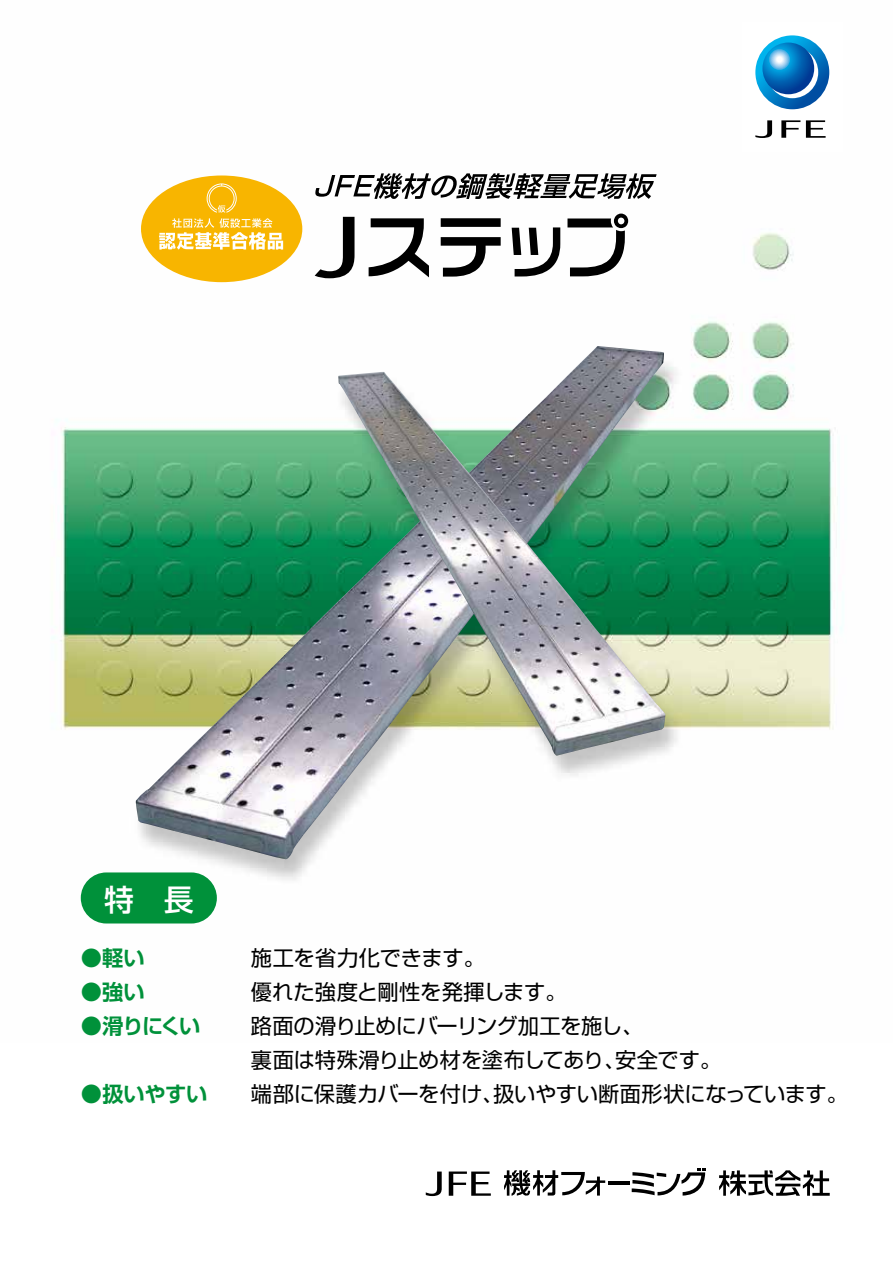
<style>
.page{position:relative;width:893px;height:1263px;background:#fff}
.page>*{position:absolute;margin:0;border:0;box-sizing:border-box;transform-origin:0 0}
.t1{font:500 29.7px "Shin Go Pr 6";color:#fff}
.t2{font:21.3px/34px "Shin Go Pr 6";letter-spacing:-.01em;color:#000}
.t3{font:21.3px "Shin Go Pr 6";letter-spacing:-.03em;color:#000}
.t4{font:700 21.3px "Shin Go Pr 6 De";letter-spacing:-.02em;color:#00913a}
</style>
<div class="page">
<img style="left:52px;top:196px;width:790px;height:728px">
<img style="left:136px;top:346px;width:528px;height:513px">
<img style="left:338px;top:372px;width:327px;height:383px">
<svg style="left:755px;top:120px;width:17px;height:18px"></svg>
<svg style="left:781px;top:120px;width:19px;height:18px"></svg>
<svg style="left:806px;top:120px;width:20px;height:18px"></svg>
<svg style="left:755px;top:35px;width:74px;height:74px"></svg>
<svg style="left:762px;top:43px;width:52px;height:51px"></svg>
<svg style="left:632px;top:1168px;width:73px;height:27px"></svg>
<hr style="left:608px;top:1181px;width:22px;height:3px;background:#000">
<svg style="left:426px;top:1171px;width:16px;height:25px"></svg>
<svg style="left:449px;top:1171px;width:42px;height:25px"></svg>
<svg style="left:719px;top:1170px;width:111px;height:26px"></svg>
<svg style="left:504px;top:1170px;width:101px;height:26px"></svg>
<svg style="left:315px;top:173px;width:342px;height:26px"></svg>
<svg style="left:315px;top:217px;width:40px;height:61px"></svg>
<svg style="left:369px;top:218px;width:60px;height:59px"></svg>
<svg style="left:441px;top:218px;width:60px;height:59px"></svg>
<svg style="left:512px;top:227px;width:48px;height:49px"></svg>
<svg style="left:567px;top:214px;width:61px;height:62px"></svg>
<div style="left:141px;top:175px;width:161px;height:107px;background:#f8b500;border-radius:50%"></div>
<svg style="left:159px;top:183px;width:124px;height:67px"></svg>
<div style="left:81px;top:872px;width:136px;height:51px;background:#00913a;border-radius:26px"></div>
<h1 class="t1" style="left:104px;top:875px;width:91px">特　長</h1>
<p class="t4" style="left:81px;top:940px;width:66px">●軽い</p>
<p class="t2" style="left:251px;top:939px;width:236px">施工を省力化できます。</p>
<p class="t4" style="left:81px;top:974px;width:66px">●強い</p>
<p class="t2" style="left:251px;top:973px;width:317px">優れた強度と剛性を発揮します。</p>
<p class="t4" style="left:81px;top:1008px;width:121px">●滑りにくい</p>
<p class="t3" style="left:251px;top:1008px;width:394px">路面の滑り止めにバーリング加工を施し、</p>
<p class="t4" style="left:81px;top:1076px;width:128px">●扱いやすい</p>
<p class="t2" style="left:493px;top:1041px;width:357px;text-indent:-242px">裏面は特殊滑り止め材を塗布してあり、<br>扱いやすい断面形状になっています。</p>
<p class="t2" style="left:615px;top:1041px;width:108px">安全です。</p>
<p class="t2" style="left:251px;top:1075px;width:254px">端部に保護カバーを付け、</p>
</div>
